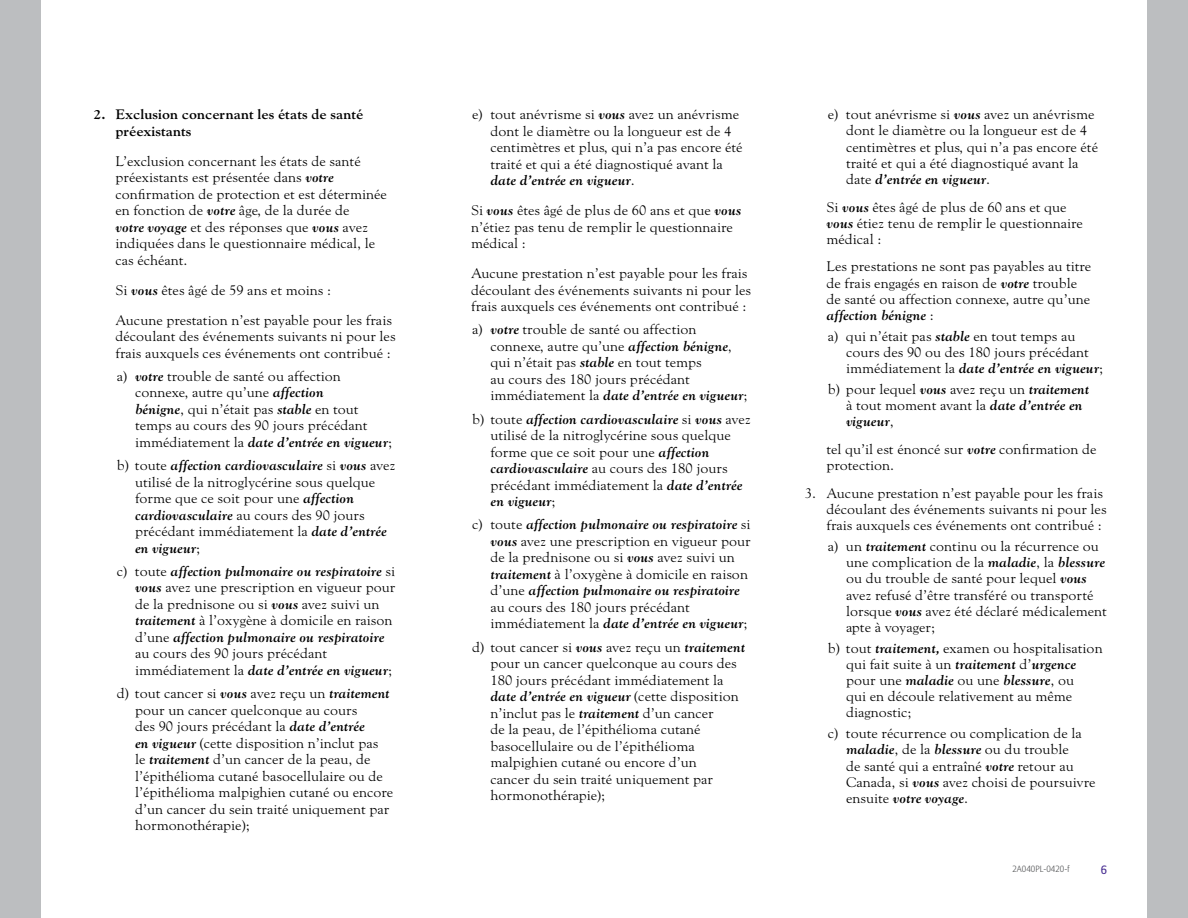
<style>
.page{position:relative;width:1188px;height:918px;background:#fff}
.page>*{position:absolute;margin:0;border:0;box-sizing:border-box;transform-origin:0 0}
.alpha_list{font:14.25px/16.5px "Goudy Old Style";color:#000}
.number_list{font:14.25px/16.5px "Goudy Old Style";color:#000}
.number_list-2{font:700 14.25px/16.5px "Goudy";color:#000}
.t1{font:12px "Allianz Sans";color:#492f92}
.t2{font:300 9px "Allianz Sans";color:#58595b}
.s1{font-family:"Goudy";font-weight:700;font-style:italic}
</style>
<div class="page">
<div style="left:0;top:0;width:40px;height:918px;background:#bcbec0"></div>
<div style="left:1148px;top:0;width:40px;height:918px;background:#bcbec0"></div>
<p class="number_list-2" style="left:116px;top:106px;width:249px;text-indent:-22px">2. Exclusion concernant les états de santé préexistants</p>
<p class="number_list" style="left:116px;top:152px;width:273px">L’exclusion concernant les états de santé préexistants est présentée dans <span class="s1">votre </span>confirmation de protection et est déterminée en fonction de <span class="s1">votre</span> âge, de la durée de<br><span class="s1">votre voyage</span> et des réponses que <span class="s1">vous</span> avez indiquées dans le questionnaire médical, le cas échéant.</p>
<p class="number_list" style="left:116px;top:281px;width:217px">Si <span class="s1">vous</span> êtes âgé de 59 ans et moins :</p>
<p class="number_list" style="left:116px;top:311px;width:282px">Aucune prestation n’est payable pour les frais découlant des événements suivants ni pour les frais auxquels ces événements ont contribué :</p>
<p class="alpha_list" style="left:135px;top:368px;width:259px;text-indent:-18px">a) <span class="s1">votre</span> trouble de santé ou affection connexe, autre qu’une <span class="s1">affection<br>bénigne</span>, qui n’était pas <span class="s1">stable</span> en tout temps au cours des 90 jours précédant immédiatement la <span class="s1">date d’entrée en vigueur</span>;</p>
<p class="alpha_list" style="left:135px;top:457px;width:262px;text-indent:-18px">b) toute <span class="s1">affection cardiovasculaire</span> si <span class="s1">vous</span> avez utilisé de la nitroglycérine sous quelque forme que ce soit pour une <span class="s1">affection cardiovasculaire</span> au cours des 90 jours précédant immédiatement la <span class="s1">date d’entrée en vigueur</span>;</p>
<p class="alpha_list" style="left:135px;top:563px;width:262px;text-indent:-18px">c) toute <span class="s1">affection pulmonaire ou respiratoire</span> si <span class="s1">vous</span> avez une prescription en vigueur pour de la prednisone ou si <span class="s1">vous</span> avez suivi un <span class="s1">traitement</span> à l’oxygène à domicile en raison d’une <span class="s1">affection pulmonaire ou respiratoire </span>au cours des 90 jours précédant immédiatement la <span class="s1">date d’entrée en vigueur</span>;</p>
<p class="alpha_list" style="left:135px;top:685px;width:260px;text-indent:-18px">d) tout cancer si <span class="s1">vous</span> avez reçu un <span class="s1">traitement </span>pour un cancer quelconque au cours<br>des 90 jours précédant la <span class="s1">date d’entrée<br>en vigueur</span> (cette disposition n’inclut pas<br>le <span class="s1">traitement</span> d’un cancer de la peau, de l’épithélioma cutané basocellulaire ou de l’épithélioma malpighien cutané ou encore d’un cancer du sein traité uniquement par hormonothérapie);</p>
<p class="alpha_list" style="left:490px;top:106px;width:254px;text-indent:-18px">e) tout anévrisme si <span class="s1">vous</span> avez un anévrisme dont le diamètre ou la longueur est de 4 centimètres et plus, qui n’a pas encore été traité et qui a été diagnostiqué avant la <span class="s1">date d’entrée en vigueur</span>.</p>
<p class="number_list" style="left:471px;top:202px;width:272px">Si <span class="s1">vous</span> êtes âgé de plus de 60 ans et que <span class="s1">vous </span>n’étiez pas tenu de remplir le questionnaire médical :</p>
<p class="number_list" style="left:471px;top:265px;width:282px">Aucune prestation n’est payable pour les frais découlant des événements suivants ni pour les frais auxquels ces événements ont contribué :</p>
<p class="alpha_list" style="left:490px;top:321px;width:259px;text-indent:-18px">a) <span class="s1">votre</span> trouble de santé ou affection connexe, autre qu’une <span class="s1">affection bénigne</span>, qui n’était pas <span class="s1">stable</span> en tout temps<br>au cours des 180 jours précédant immédiatement la <span class="s1">date d’entrée en vigueur</span>;</p>
<p class="alpha_list" style="left:490px;top:410px;width:262px;text-indent:-18px">b) toute <span class="s1">affection cardiovasculaire</span> si <span class="s1">vous</span> avez utilisé de la nitroglycérine sous quelque forme que ce soit pour une <span class="s1">affection cardiovasculaire</span> au cours des 180 jours précédant immédiatement la <span class="s1">date d’entrée en vigueur</span>;</p>
<p class="alpha_list" style="left:490px;top:516px;width:262px;text-indent:-18px">c) toute <span class="s1">affection pulmonaire ou respiratoire</span> si <span class="s1">vous</span> avez une prescription en vigueur pour de la prednisone ou si <span class="s1">vous</span> avez suivi un <span class="s1">traitement</span> à l’oxygène à domicile en raison d’une <span class="s1">affection pulmonaire ou respiratoire </span>au cours des 180 jours précédant immédiatement la <span class="s1">date d’entrée en vigueur</span>;</p>
<p class="alpha_list" style="left:490px;top:638px;width:256px;text-indent:-18px">d) tout cancer si <span class="s1">vous</span> avez reçu un <span class="s1">traitement </span>pour un cancer quelconque au cours des 180 jours précédant immédiatement la <span class="s1">date d’entrée en vigueur</span> (cette disposition n’inclut pas le <span class="s1">traitement</span> d’un cancer<br>de la peau, de l’épithélioma cutané basocellulaire ou de l’épithélioma malpighien cutané ou encore d’un<br>cancer du sein traité uniquement par hormonothérapie);</p>
<p class="alpha_list" style="left:846px;top:106px;width:254px;text-indent:-18px">e) tout anévrisme si <span class="s1">vous</span> avez un anévrisme dont le diamètre ou la longueur est de 4 centimètres et plus, qui n’a pas encore été traité et qui a été diagnostiqué avant la date <span class="s1">d’entrée en vigueur</span>.</p>
<p class="number_list" style="left:826px;top:198px;width:258px">Si <span class="s1">vous</span> êtes âgé de plus de 60 ans et que <span class="s1">vous</span> étiez tenu de remplir le questionnaire médical :</p>
<p class="number_list" style="left:826px;top:258px;width:266px">Les prestations ne sont pas payables au titre de frais engagés en raison de <span class="s1">votre</span> trouble de santé ou affection connexe, autre qu’une <span class="s1">affection bénigne</span> :</p>
<p class="alpha_list" style="left:846px;top:328px;width:259px;text-indent:-18px">a) qui n’était pas <span class="s1">stable</span> en tout temps au cours des 90 ou des 180 jours précédant immédiatement la <span class="s1">date d’entrée en vigueur</span>;</p>
<p class="alpha_list" style="left:846px;top:381px;width:245px;text-indent:-18px">b) pour lequel <span class="s1">vous</span> avez reçu un <span class="s1">traitement </span>à tout moment avant la <span class="s1">date d’entrée en vigueur</span>,</p>
<p class="number_list" style="left:826px;top:441px;width:272px">tel qu’il est énoncé sur <span class="s1">votre</span> confirmation de protection.</p>
<p class="number_list" style="left:826px;top:485px;width:282px;text-indent:-22px">3. Aucune prestation n’est payable pour les frais découlant des événements suivants ni pour les frais auxquels ces événements ont contribué :</p>
<p class="alpha_list" style="left:846px;top:538px;width:263px;text-indent:-18px">a) un <span class="s1">traitement</span> continu ou la récurrence ou une complication de la <span class="s1">maladie</span>, la <span class="s1">blessure </span>ou du trouble de santé pour lequel <span class="s1">vous </span>avez refusé d’être transféré ou transporté lorsque <span class="s1">vous</span> avez été déclaré médicalement apte à voyager;</p>
<p class="alpha_list" style="left:846px;top:640px;width:258px;text-indent:-18px">b) tout <span class="s1">traitement,</span> examen ou hospitalisation qui fait suite à un <span class="s1">traitement</span> d’<span class="s1">urgence </span>pour une <span class="s1">maladie</span> ou une <span class="s1">blessure</span>, ou<br>qui en découle relativement au même diagnostic;</p>
<p class="alpha_list" style="left:846px;top:725px;width:251px;text-indent:-18px">c) toute récurrence ou complication de la <span class="s1">maladie</span>, de la <span class="s1">blessure</span> ou du trouble<br>de santé qui a entraîné <span class="s1">votre</span> retour au Canada, si <span class="s1">vous</span> avez choisi de poursuivre ensuite <span class="s1">votre voyage</span>.</p>
<p class="t2" style="left:1012px;top:863px;width:59px">2A040PL-0420-f</p>
<p class="t1" style="left:1101px;top:863px;width:8px">6</p>
</div>
